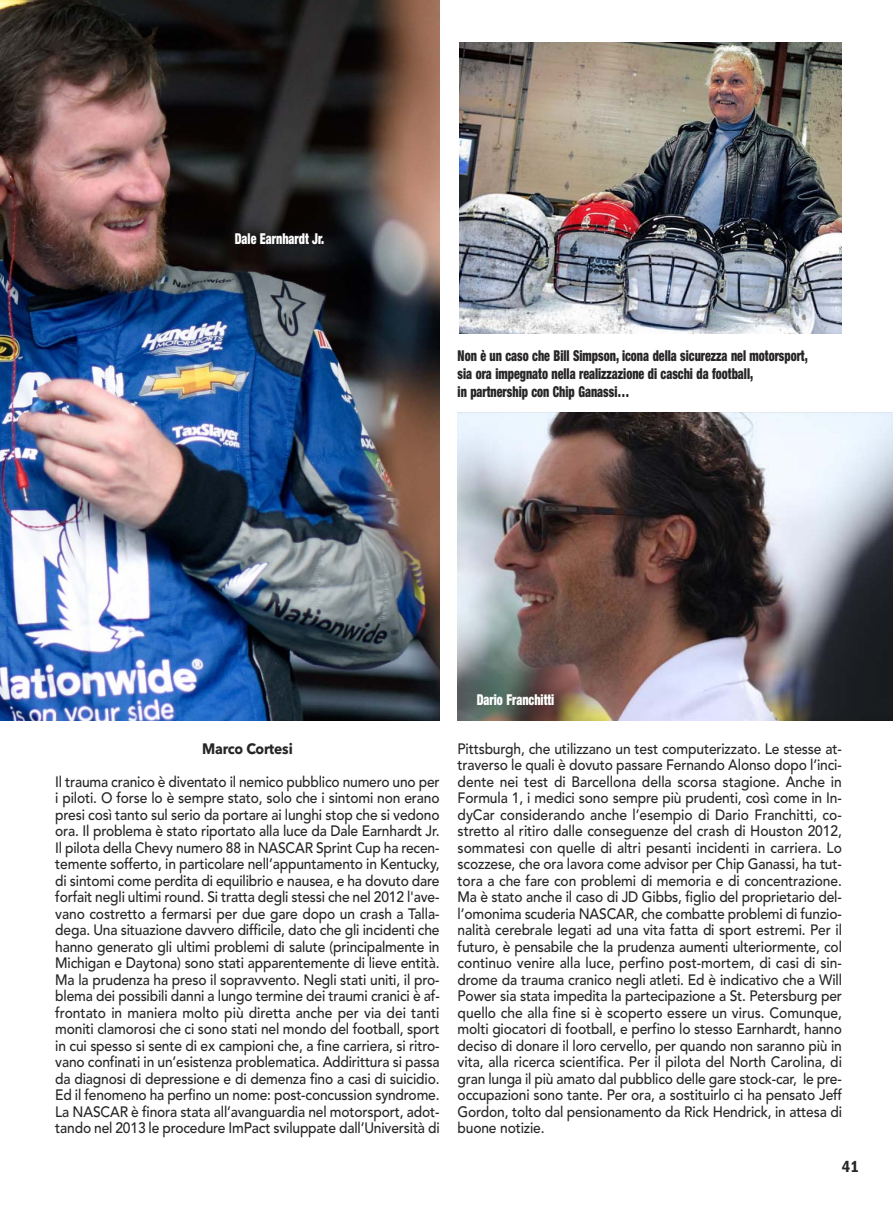
<style>
.page{position:relative;width:893px;height:1212px;background:#fff}
.page>*{position:absolute;margin:0;border:0;box-sizing:border-box;transform-origin:0 0}
.t1{font:16.5px "ITC Franklin Gothic Std Dm Cd";color:#272526}
.t2{font:500 15px/16.5px "Avenir";letter-spacing:-.01em;color:#272526;text-align:justify;scale:.92 1}
.t3{font:900 condensed 15px/18px "Helvetica Neue";color:#272526;scale:.8 1}
.t4{font:900 condensed 15px "Helvetica Neue";color:#fff;scale:.8 1}
.t5{font:700 15px "Avenir Next";letter-spacing:-.015em;color:#272526;scale:.92 1}
</style>
<div class="page">
<img style="left:0;top:0;width:440px;height:721px">
<img style="left:458px;top:412px;width:435px;height:309px">
<img style="left:460px;top:43px;width:382px;height:290px">
<p class="t4" style="left:235px;top:233px;width:113px">Dale Earnhardt Jr.</p>
<p class="t3" style="left:458px;top:348px;width:439px">Non è un caso che Bill Simpson, icona della sicurezza nel motorsport, sia ora impegnato nella realizzazione di caschi da football,<br>in partnership con Chip Ganassi…</p>
<p class="t5" style="left:202px;top:740px;width:100px">Marco Cortesi</p>
<p class="t2" style="left:55px;top:775px;width:419px">Il trauma cranico è diventato il nemico pubblico numero uno per i piloti. O forse lo è sempre stato, solo che i sintomi non erano presi così tanto sul serio da portare ai lunghi stop che si vedono ora. Il problema è stato riportato alla luce da Dale Earnhardt Jr.<br>Il pilota della Chevy numero 88 in NASCAR Sprint Cup ha recen&shy;temente sofferto, in particolare nell’appuntamento in Kentucky, di sintomi come perdita di equilibrio e nausea, e ha dovuto dare forfait negli ultimi round. Si tratta degli stessi che nel 2012 l'ave&shy;vano costretto a fermarsi per due gare dopo un crash a Talla&shy;dega. Una situazione davvero difficile, dato che gli incidenti che hanno generato gli ultimi problemi di salute (principalmente in Michigan e Daytona) sono stati apparentemente di lieve entità.<br>Ma la prudenza ha preso il sopravvento. Negli stati uniti, il pro&shy;blema dei possibili danni a lungo termine dei traumi cranici è af&shy;frontato in maniera molto più diretta anche per via dei tanti moniti clamorosi che ci sono stati nel mondo del football, sport in cui spesso si sente di ex campioni che, a fine carriera, si ritro&shy;vano confinati in un’esistenza problematica. Addirittura si passa da diagnosi di depressione e di demenza fino a casi di suicidio.<br>Ed il fenomeno ha perfino un nome: post-concussion syndrome.<br>La NASCAR è finora stata all’avanguardia nel motorsport, adot&shy;tando nel 2013 le procedure ImPact sviluppate dall’Università di</p>
<p class="t4" style="left:477px;top:695px;width:99px">Dario Franchitti</p>
<p class="t2" style="left:458px;top:742px;width:419px">Pittsburgh, che utilizzano un test computerizzato. Le stesse at&shy;traverso le quali è dovuto passare Fernando Alonso dopo l’inci&shy;dente nei test di Barcellona della scorsa stagione. Anche in Formula 1, i medici sono sempre più prudenti, così come in In&shy;dyCar considerando anche l’esempio di Dario Franchitti, co&shy;stretto al ritiro dalle conseguenze del crash di Houston 2012, sommatesi con quelle di altri pesanti incidenti in carriera. Lo scozzese, che ora lavora come advisor per Chip Ganassi, ha tut&shy;tora a che fare con problemi di memoria e di concentrazione.<br>Ma è stato anche il caso di JD Gibbs, figlio del proprietario del&shy;l’omonima scuderia NASCAR, che combatte problemi di funzio&shy;nalità cerebrale legati ad una vita fatta di sport estremi. Per il futuro, è pensabile che la prudenza aumenti ulteriormente, col continuo venire alla luce, perfino post-mortem, di casi di sin&shy;drome da trauma cranico negli atleti. Ed è indicativo che a Will Power sia stata impedita la partecipazione a St. Petersburg per quello che alla fine si è scoperto essere un virus. Comunque, molti giocatori di football, e perfino lo stesso Earnhardt, hanno deciso di donare il loro cervello, per quando non saranno più in vita, alla ricerca scientifica. Per il pilota del North Carolina, di gran lunga il più amato dal pubblico delle gare stock-car, le pre&shy;occupazioni sono tante. Per ora, a sostituirlo ci ha pensato Jeff Gordon, tolto dal pensionamento da Rick Hendrick, in attesa di buone notizie.</p>
<p class="t1" style="left:842px;top:1156px;width:18px">41</p>
</div>
